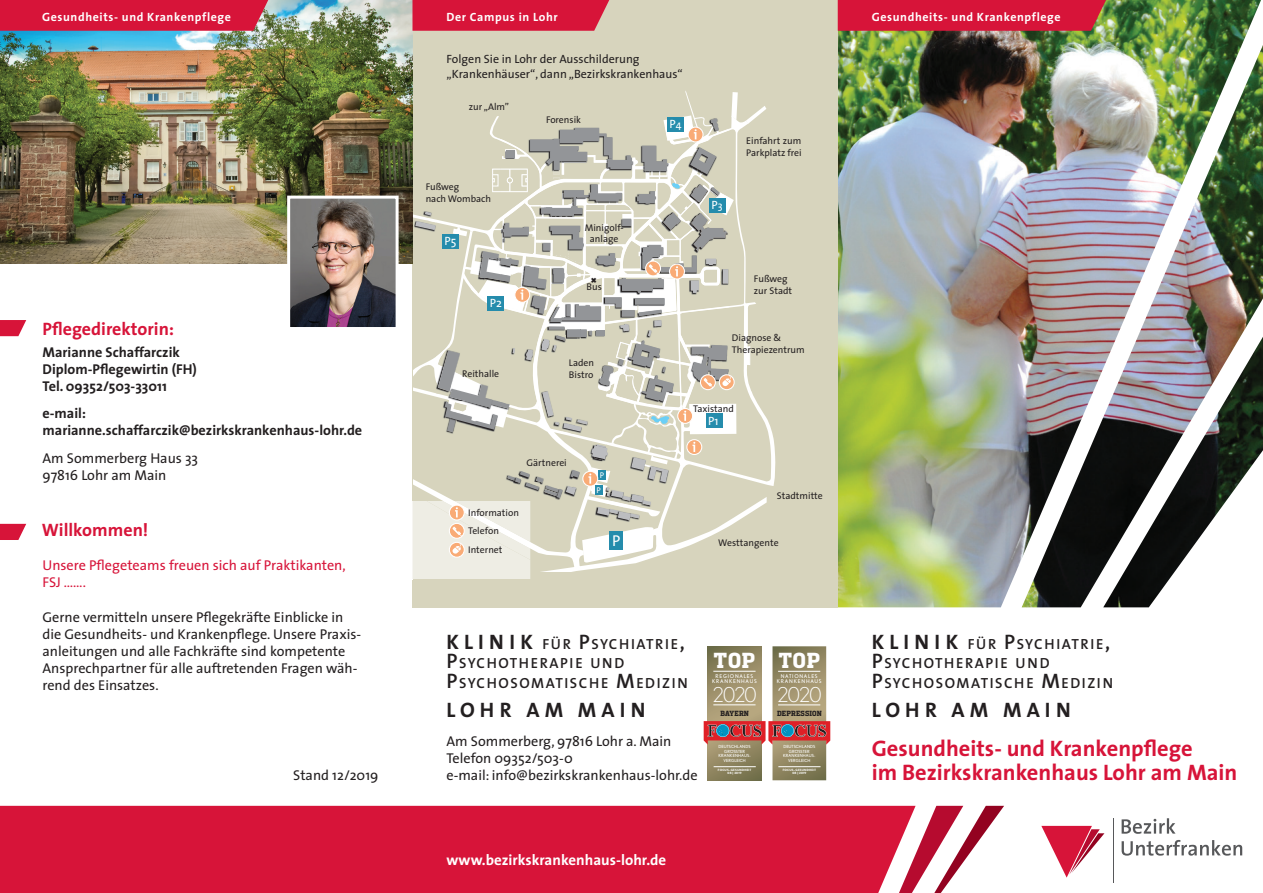
<style>
.page{position:relative;width:1263px;height:893px;background:#fff}
.page>*{position:absolute;margin:0;border:0;box-sizing:border-box;transform-origin:0 0}
.t1{font:700 22.5px "The Sans";color:#d71439}
.t2{font:700 21px "The Sans";letter-spacing:.245em;color:#231f20}
.t3{font:300 20.4px "Nobel";letter-spacing:-.095em;color:#fff}
.t4{font:700 20.25px "Heron Serif";letter-spacing:.04em;color:#fff}
.t5{font:700 18px "The Sans";color:#d71439}
.t6{font:15.75px "The Sans";color:#fff}
.t7{font:700 15px "The Sans";color:#fff}
.t8{font:600 14.7px/19.5px "The Sans";letter-spacing:.105em;color:#231f20}
.t9{font:14.25px/17.1px "The Sans";color:#231f20}
.t10{font:700 14.25px/17.1px "The Sans";color:#231f20}
.t11{font:14.25px/17.1px "The Sans";color:#d71439}
.t12{font:12px/14.4px "The Sans";color:#231f20}
.t13{font:700 12px "The Sans";letter-spacing:.05em;color:#fff}
.t14{font:12px "The Sans";color:#fff}
.t15{font:9.75px/11.7px "The Sans";color:#231f20}
.t16{font:8.25px "The Sans";color:#fff}
.t17{font:700 7.05px "Heron Serif";letter-spacing:.02em;color:#231f20}
.t18{font:5.25px/5.1px "Nobel";letter-spacing:.13em;color:#fff;text-align:center}
.t19{font:4.2px/4.7px "Nobel";color:#fff;text-align:center}
.t20{font:700 3px/3.4px "Nobel";letter-spacing:.06em;color:#fff;text-align:center}
.s1{font-style:inherit}
.s2{font-size:10.5px}
.s3{font-weight:700;font-size:21px}
.s4{font-size:21px}
</style>
<div class="page">
<img style="left:838px;top:0;width:425px;height:607px">
<div style="left:412px;top:0;width:426px;height:607px;background:#d7d4bd"></div>
<svg style="left:915px;top:806px;width:89px;height:87px"></svg>
<div style="left:0;top:806px;width:915px;height:87px;background:#d71439"></div>
<img style="left:0;top:0;width:412px;height:264px">
<img style="left:291px;top:200px;width:104px;height:126px">
<div style="left:287px;top:196px;width:112px;height:134px;border:3px solid #fff"></div>
<svg style="left:0;top:0;width:274px;height:31px;background:#d31c3e"></svg>
<svg style="left:1121px;top:818px;width:54px;height:16px"></svg>
<svg style="left:1121px;top:840px;width:121px;height:16px"></svg>
<svg style="left:1041px;top:826px;width:63px;height:52px"></svg>
<hr style="left:1113px;top:818px;width:1px;height:65px;background:#57585a">
<svg style="left:412px;top:0;width:198px;height:31px;background:#d61d3f"></svg>
<svg style="left:838px;top:0;width:274px;height:31px;background:#d21c3a"></svg>
<svg style="left:704px;top:646px;width:126px;height:134px;background:#aa9177"></svg>
<hr style="left:778px;top:704px;width:42px;height:1px;background:#fff">
<hr style="left:778px;top:671px;width:42px;height:1px;background:#fff">
<hr style="left:778px;top:766px;width:42px;height:1px;background:#fff">
<svg style="left:0;top:320px;width:26px;height:16px"></svg>
<svg style="left:0;top:524px;width:26px;height:16px"></svg>
<svg style="left:412px;top:90px;width:354px;height:489px"></svg>
<p class="t13" style="left:42px;top:7px;width:190px">Gesundheits- und Krankenpflege</p>
<p class="t13" style="left:446px;top:7px;width:113px">Der Campus in Lohr</p>
<p class="t13" style="left:872px;top:7px;width:190px">Gesundheits- und Krankenpflege</p>
<p class="t12" style="left:447px;top:52px;width:238px">Folgen Sie in Lohr der Ausschilderung „Kranken häuser“, dann „Bezirkskrankenhaus“</p>
<p class="t15" style="left:469px;top:101px;width:42px">zur „Alm”</p>
<p class="t15" style="left:426px;top:180px;width:67px">Fußweg<br>nach Wombach</p>
<p class="t14" style="left:445px;top:231px;width:13px">P<span class="s1">5</span></p>
<p class="t14" style="left:490px;top:293px;width:14px">P<span class="s1">2</span></p>
<p class="t15" style="left:546px;top:114px;width:37px">Forensik</p>
<p class="t15" style="left:585px;top:223px;width:40px;line-height:10.5px;text-align:center">Minigolf&shy;anlage</p>
<p class="t15" style="left:587px;top:281px;width:17px">Bus</p>
<p class="t14" style="left:669px;top:114px;width:13px">P<span class="s2">4</span></p>
<p class="t14" style="left:712px;top:195px;width:13px">P<span class="s2">3</span></p>
<p class="t15" style="left:746px;top:135px;width:57px">Einfahrt zum<br>Parkplatz frei</p>
<p class="t15" style="left:754px;top:273px;width:40px">Fußweg zur Stadt</p>
<p class="t5" style="left:43px;top:314px;width:133px">Pflegedirektorin:</p>
<p class="t10" style="left:43px;top:343px;width:156px">Marianne Schaffarczik<br>Diplom-Pflegewirtin (FH)<br>Tel. 09352/503-33011</p>
<p class="t10" style="left:43px;top:405px;width:321px">e-mail: marianne.schaffarczik@bezirkskrankenhaus-lohr.de</p>
<p class="t9" style="left:43px;top:449px;width:157px">Am Sommerberg Haus 33<br>97816 Lohr am Main</p>
<p class="t5" style="left:42px;top:515px;width:108px">Willkommen!</p>
<p class="t11" style="left:43px;top:556px;width:305px">Unsere Pflegeteams freuen sich auf Praktikanten,<br>FSJ …….</p>
<p class="t9" style="left:43px;top:608px;width:320px">Gerne vermitteln unsere Pflegekräfte Einblicke in die Gesundheits- und Krankenpflege. Unsere Praxis&shy;anleitungen und alle Fachkräfte sind kompetente Ansprech partner für alle auftretenden Fragen wäh&shy;rend des Einsatzes.</p>
<p class="t15" style="left:732px;top:332px;width:74px">Diagnose &amp;<br>Therapiezentrum</p>
<p class="t15" style="left:569px;top:356px;width:27px">Laden<br>Bistro</p>
<p class="t15" style="left:462px;top:368px;width:38px">Reithalle</p>
<p class="t15" style="left:693px;top:402px;width:42px">Taxistand</p>
<p class="t14" style="left:708px;top:411px;width:12px">P<span class="s1">1</span></p>
<p class="t15" style="left:526px;top:456px;width:42px">Gärtnerei</p>
<p class="t16" style="left:600px;top:468px;width:6px">P</p>
<p class="t16" style="left:596px;top:483px;width:6px">P</p>
<p class="t15" style="left:777px;top:490px;width:47px">Stadtmitte</p>
<p class="t15" style="left:468px;top:507px;width:52px">Information</p>
<p class="t15" style="left:468px;top:544px;width:36px">Internet</p>
<p class="t15" style="left:468px;top:525px;width:32px">Telefon</p>
<p class="t6" style="left:612px;top:528px;width:10px">P</p>
<p class="t15" style="left:718px;top:536px;width:62px">Westtangente</p>
<p class="t8" style="left:446px;top:634px;width:243px"><span class="s3">KLINIK</span> FÜR <span class="s4">P</span>SYCHIATRIE<span class="s4">,<br>P</span>SYCHOTHERAPIE UND<br><span class="s4">P</span>SYCHOSOMATISCHE <span class="s4">M</span>EDIZIN</p>
<h2 class="t2" style="left:446px;top:692px;width:200px">LOHR AM MAIN</h2>
<p class="t9" style="left:446px;top:732px;width:253px">Am Sommerberg, 97816 Lohr a. Main<br>Telefon 09352/503-0<br>e-mail: info@bezirkskrankenhaus-lohr.de</p>
<p class="t8" style="left:872px;top:634px;width:243px"><span class="s3">KLINIK</span> FÜR <span class="s4">P</span>SYCHIATRIE<span class="s4">,<br>P</span>SYCHOTHERAPIE UND<br><span class="s4">P</span>SYCHOSOMATISCHE <span class="s4">M</span>EDIZIN</p>
<h3 class="t4" style="left:713px;top:647px;width:43px">TOP</h3>
<h3 class="t4" style="left:778px;top:647px;width:43px">TOP</h3>
<p class="t18" style="left:712px;top:674px;width:46px">REGIONALES<br>KRANKENHAUS</p>
<p class="t18" style="left:777px;top:674px;width:46px">NATIONALES<br>KRANKENHAUS</p>
<h3 class="t3" style="left:712px;top:683px;width:47px">2020</h3>
<h3 class="t3" style="left:777px;top:683px;width:47px">2020</h3>
<p class="t17" style="left:720px;top:709px;width:30px">BAYERN</p>
<h2 class="t2" style="left:872px;top:692px;width:200px">LOHR AM MAIN</h2>
<p class="t17" style="left:777px;top:709px;width:46px">DEPRESSION</p>
<h1 class="t1" style="left:872px;top:730px;width:322px">Gesundheits- und Krankenpflege</h1>
<p class="t19" style="left:718px;top:744px;width:34px">DEUTSCHLANDS<br>GRÖSSTER<br>KRANKENHAUS-<br>VERGLEICH</p>
<p class="t19" style="left:783px;top:744px;width:34px">DEUTSCHLANDS<br>GRÖSSTER<br>KRANKENHAUS-<br>VERGLEICH</p>
<p class="t9" style="left:293px;top:766px;width:87px">Stand 12/2019</p>
<h1 class="t1" style="left:872px;top:754px;width:367px">im Bezirkskrankenhaus Lohr am Main</h1>
<p class="t20" style="left:783px;top:768px;width:35px">FOCUS–GESUNDHEIT<br>08 | 2019</p>
<p class="t20" style="left:718px;top:768px;width:35px">FOCUS–GESUNDHEIT<br>08 | 2019</p>
<p class="t7" style="left:446px;top:848px;width:221px">www.bezirkskrankenhaus-lohr.de</p>
</div>
